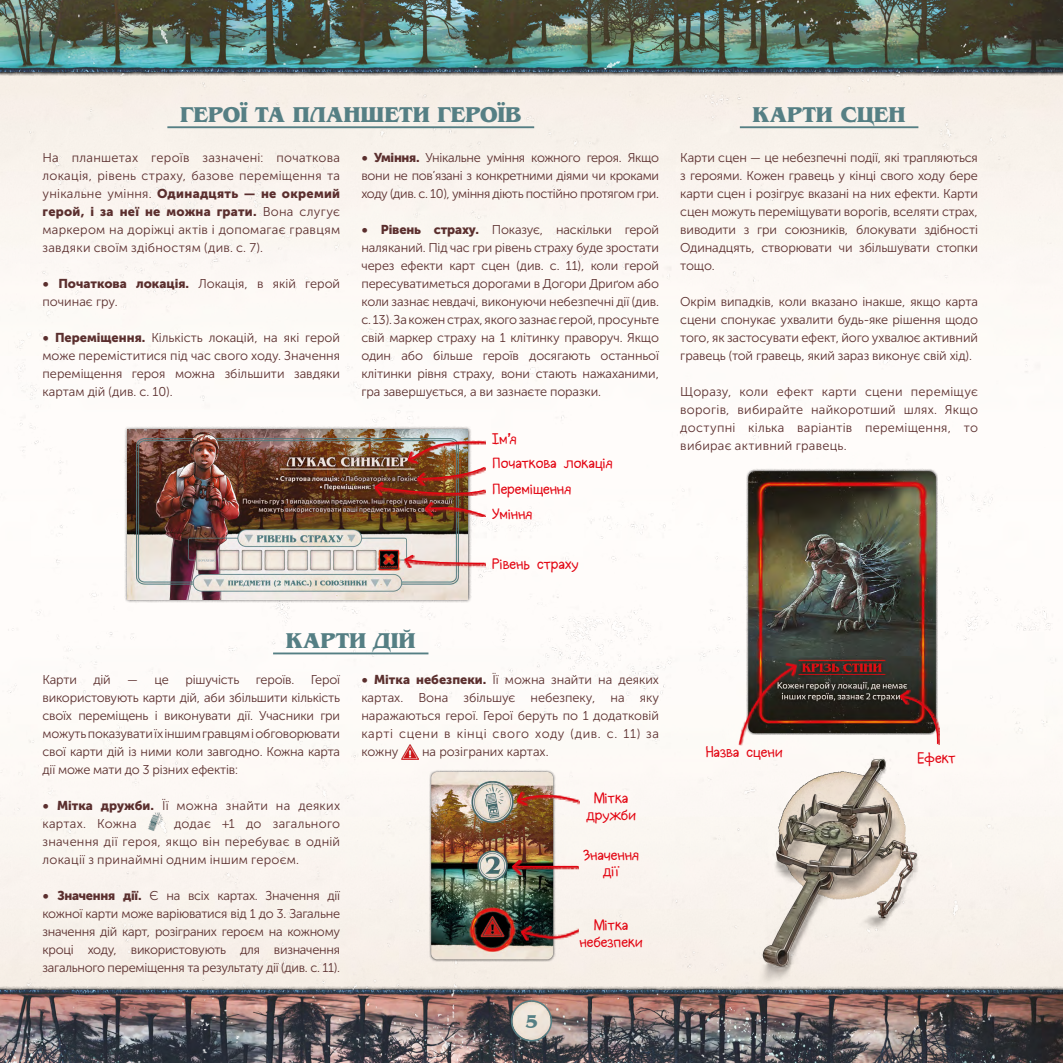
<style>
.page{position:relative;width:1063px;height:1063px;background:#fff}
.page>*{position:absolute;margin:0;border:0;box-sizing:border-box;transform-origin:0 0}
.t1{font:700 22.5px "AG Benguiat Cyr";color:#557f84}
.t2{font:700 19.5px "AG Benguiat Cyr";color:#557f84}
.t3{font:15px/16.5px "Halogen";letter-spacing:-.015em;color:#e30613;text-align:center}
.t4{font:12.75px/18px "Museo Sans Cyrl 300";color:#5b2f2e;text-align:justify}
.t5{font:12.75px/18px "Museo Sans Cyrl 300";letter-spacing:.02em;color:#5b2f2e}
.t6{font:12.75px/18px "Museo Sans Cyrl 900";letter-spacing:.02em;color:#5b2f2e}
.t7{font:12.75px "Museo Sans Cyrl 900";color:#5b2f2e}
.s1{font-family:"Museo Sans Cyrl 300"}
.s2{font-family:"Museo Sans Cyrl 900"}
</style>
<div class="page">
<img style="left:0;top:76px;width:1063px;height:910px">
<svg style="left:0;top:72px;width:1063px;height:4px;background:#9e9a95"></svg>
<img style="left:594px;top:0;width:469px;height:72px">
<svg style="left:0;top:986px;width:1063px;height:4px;background:#b4afaa"></svg>
<img style="left:146px;top:990px;width:917px;height:73px">
<img style="left:0;top:990px;width:146px;height:73px">
<img style="left:0;top:0;width:593px;height:72px">
<img style="left:512px;top:1002px;width:39px;height:38px;border-radius:19px">
<div style="left:511px;top:1000px;width:41px;height:41px;border:2px solid #557f84;border-radius:50%"></div>
<img style="left:728px;top:688px;width:235px;height:327px">
<hr style="left:167px;top:126px;width:367px;height:2px;background:#557f84">
<hr style="left:273px;top:653px;width:155px;height:1px;background:#557f84">
<img style="left:148px;top:812px;width:15px;height:19px">
<img style="left:402px;top:744px;width:17px;height:15px">
<hr style="left:740px;top:126px;width:178px;height:2px;background:#557f84">
<div style="left:124px;top:426px;width:347px;height:177px;background:#000;opacity:.75"></div>
<img style="left:127px;top:429px;width:341px;height:170px">
<svg style="left:407px;top:440px;width:79px;height:1px"></svg>
<img style="left:373px;top:441px;width:113px;height:77px">
<svg style="left:403px;top:554px;width:83px;height:14px"></svg>
<div style="left:429px;top:770px;width:126px;height:192px;background:#000;opacity:.75"></div>
<img style="left:431px;top:772px;width:122px;height:187px">
<svg style="left:522px;top:859px;width:57px;height:15px"></svg>
<hr style="left:513px;top:866px;width:64px;height:1px;background:#e30613">
<svg style="left:510px;top:858px;width:12px;height:17px"></svg>
<svg style="left:515px;top:790px;width:64px;height:17px"></svg>
<svg style="left:519px;top:925px;width:60px;height:17px"></svg>
<div style="left:746px;top:469px;width:192px;height:266px;background:#000;opacity:.75"></div>
<img style="left:748px;top:471px;width:188px;height:262px">
<svg style="left:738px;top:656px;width:60px;height:97px"></svg>
<svg style="left:898px;top:689px;width:44px;height:56px"></svg>
<h1 class="t1" style="left:180px;top:102px;width:343px">ГЕРОЇ ТА ПЛАНШЕТИ ГЕРОЇВ</h1>
<p class="t5" style="left:43px;top:149px;width:299px">На планшетах героїв зазначені: початкова локація, рівень страху, базове переміщення та</p>
<p class="t6" style="left:43px;top:185px;width:299px"><span class="s1">унікальне уміння.</span> Одинадцять — не окремий герой, і за неї не можна грати. <span class="s1">Вона слугує</span></p>
<p class="t5" style="left:43px;top:221px;width:299px">маркером на доріжці актів і допомагає гравцям завдяки своїм здібностям (див. с. 7).</p>
<p class="t7" style="left:43px;top:276px;width:299px">• Початкова локація. <span class="s1">Локація, в якій герой</span></p>
<p class="t4" style="left:43px;top:293px;width:77px">починає гру.</p>
<p class="t4" style="left:43px;top:329px;width:299px"><span class="s2">• Переміщення.</span> Кількість локацій, на які герой може переміститися під час свого ходу. Значення переміщення героя можна збільшити завдяки картам дій (див. с. 10).</p>
<p class="t4" style="left:361px;top:149px;width:299px"><span class="s2">• Уміння.</span> Унікальне уміння кожного героя. Якщо вони не пов’язані з конкретними діями чи кроками ходу (див. с. 10), уміння діють постійно протягом гри.</p>
<p class="t4" style="left:361px;top:221px;width:299px"><span class="s2">• Рівень страху.</span> Показує, наскільки герой наляканий. Під час гри рівень страху буде зростати через ефекти карт сцен (див. с. 11), коли герой пересуватиметься дорогами в Догори Дриґом або коли зазнає невдачі, виконуючи небезпечні дії (див. с. 13). За кожен страх, якого зазнає герой, просуньте свій маркер страху на 1 клітинку праворуч. Якщо один або більше героїв досягають останньої клітинки рівня страху, вони стають нажаханими, гра завершується, а ви зазнаєте поразки.</p>
<p class="t3" style="left:492px;top:427px;width:122px;line-height:24.3px;text-align:left">Ім’я<br>Початкова локація</p>
<p class="t3" style="left:492px;top:477px;width:81px;line-height:25px;text-align:left">Переміщення<br>Уміння</p>
<p class="t3" style="left:492px;top:556px;width:88px">Рівень страху</p>
<h1 class="t1" style="left:753px;top:102px;width:155px">КАРТИ СЦЕН</h1>
<p class="t4" style="left:680px;top:149px;width:299px">Карти сцен — це небезпечні події, які трапляються з героями. Кожен гравець у кінці свого ходу бере карти сцен і розігрує вказані на них ефекти. Карти сцен можуть переміщувати ворогів, вселяти страх, виводити з гри союзників, блокувати здібності Одинадцять, створювати чи збільшувати стопки тощо.</p>
<p class="t4" style="left:680px;top:293px;width:299px">Окрім випадків, коли вказано інакше, якщо карта сцени спонукає ухвалити будь-яке рішення щодо того, як застосувати ефект, його ухвалює активний гравець (той гравець, який зараз виконує свій хід).</p>
<p class="t4" style="left:680px;top:383px;width:299px">Щоразу, коли ефект карти сцени переміщує ворогів, вибирайте найкоротший шлях. Якщо доступні кілька варіантів переміщення, то вибирає активний гравець.</p>
<h1 class="t1" style="left:286px;top:628px;width:131px">КАРТИ ДІЙ</h1>
<p class="t4" style="left:43px;top:671px;width:299px;text-indent:268px">Герої використовують карти дій, аби збільшити кількість своїх переміщень і виконувати дії. Учасники гри можуть показувати їх іншим гравцям і обговорювати свої карти дій із ними коли завгодно. Кожна карта дії може мати до 3 різних ефектів:</p>
<p class="t5" style="left:43px;top:797px;width:299px"><span class="s2">• Мітка дружби.</span> Її можна знайти на деяких картах. Кожна</p>
<p class="t4" style="left:43px;top:671px;width:36px">Карти</p>
<p class="t4" style="left:93px;top:671px;width:19px">дій</p>
<p class="t4" style="left:127px;top:671px;width:43px">— це</p>
<p class="t4" style="left:185px;top:671px;width:56px">рішучість</p>
<p class="t4" style="left:256px;top:671px;width:40px">героїв.</p>
<p class="t4" style="left:43px;top:815px;width:299px;text-indent:131px">додає +1 до загального значення дії героя, якщо він перебуває в одній локації з принаймні одним іншим героєм.</p>
<p class="t4" style="left:43px;top:887px;width:299px"><span class="s2">• Значення дії.</span> Є на всіх картах. Значення дії кожної карти може варіюватися від 1 до 3. Загальне значення дій карт, розіграних героєм на кожному кроці ходу, використовують для визначення загального переміщення та результату дії (див. с. 11).</p>
<p class="t4" style="left:361px;top:671px;width:299px"><span class="s2">• Мітка небезпеки.</span> Її можна знайти на деяких картах. Вона збільшує небезпеку, на яку наражаються герої. Герої беруть по 1 додатковій карті сцени в кінці свого ходу (див. с. 11) за кожну</p>
<p class="t4" style="left:422px;top:743px;width:128px">на розіграних картах.</p>
<p class="t3" style="left:586px;top:791px;width:52px">Мітка дружби</p>
<p class="t3" style="left:583px;top:847px;width:58px">Значення дії</p>
<h2 class="t2" style="left:525px;top:1010px;width:15px">5</h2>
<p class="t3" style="left:580px;top:917px;width:65px">Мітка небезпеки</p>
<p class="t3" style="left:706px;top:744px;width:78px">Назва сцени</p>
<p class="t3" style="left:917px;top:751px;width:40px">Ефект</p>
</div>
